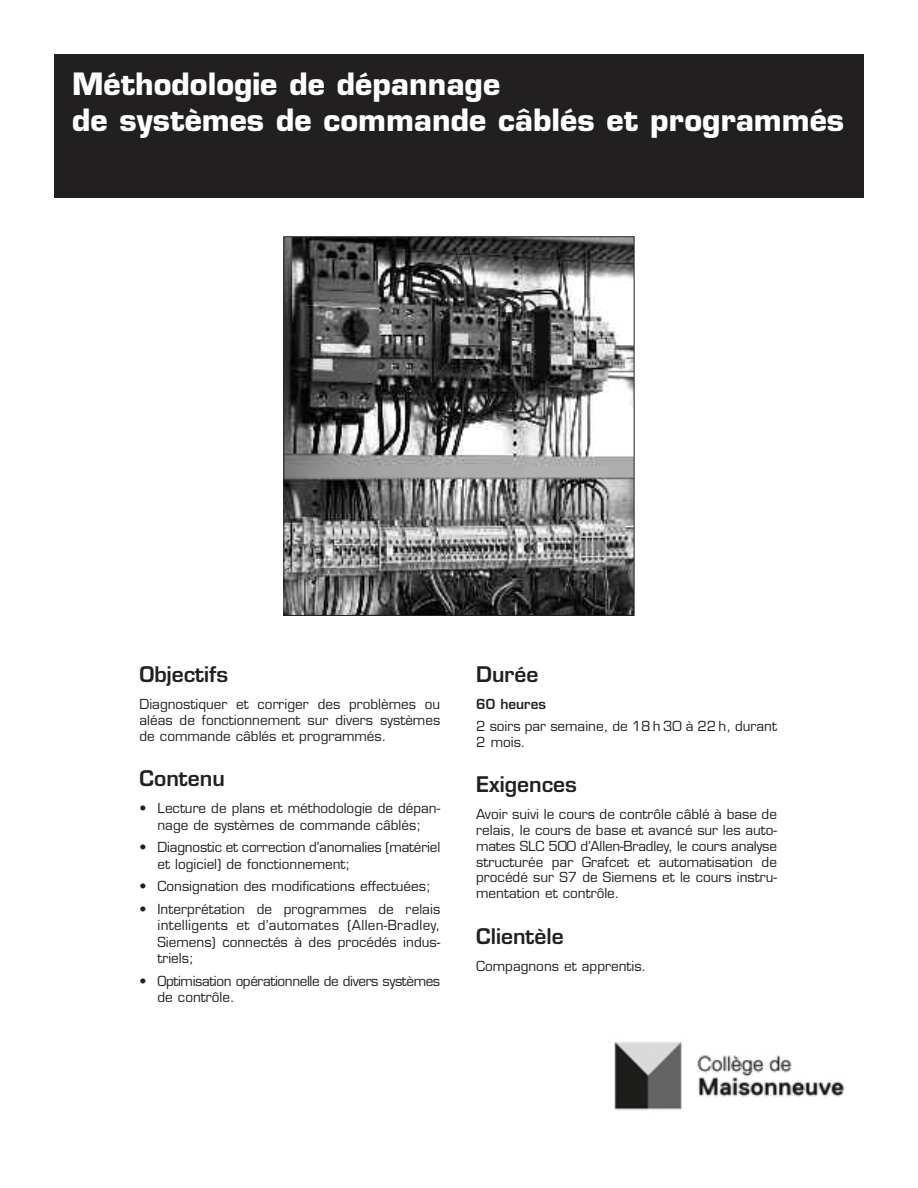
<style>
.page{position:relative;width:918px;height:1188px;background:#fff}
.page>*{position:absolute;margin:0;border:0;box-sizing:border-box;transform-origin:0 0}
.t1{font:700 30px/36px "Eurostile";color:#fff}
.t2{font:600 21px "Eurostile";color:#211f1f}
.t3{font:13.5px/15.8px "Eurostile";color:#211f1f;text-align:justify}
.t4{font:13.5px/16.5px "Eurostile";letter-spacing:-.03em;color:#211f1f}
.t5{font:600 13.5px "Eurostile";color:#211f1f}
</style>
<div class="page">
<img style="left:286px;top:238px;width:346px;height:376px">
<div style="left:284px;top:236px;width:350px;height:380px;border:1px solid #211f1f"></div>
<div style="left:54px;top:54px;width:810px;height:144px;background:#211f1f"></div>
<img style="left:614px;top:1042px;width:231px;height:68px">
<h1 class="t1" style="left:72px;top:69px;width:774px">Méthodologie de dépannage<br>de systèmes de commande câblés et programmés</h1>
<h2 class="t2" style="left:140px;top:666px;width:90px">Objectifs</h2>
<p class="t3" style="left:140px;top:698px;width:302px">Diagnostiquer et corriger des problèmes ou aléas de fonctionnement sur divers systèmes de commande câblés et programmés.</p>
<h2 class="t2" style="left:140px;top:770px;width:87px">Contenu</h2>
<p class="t3" style="left:140px;top:802px;width:302px;line-height:16.5px;text-align:center">• Lecture de plans et méthodologie de dépan&shy;nage de systèmes de commande câblés;</p>
<p class="t3" style="left:157px;top:841px;width:284px;line-height:16.5px;text-indent:-18px">• Diagnostic et correction d’anomalies (matériel et logiciel) de fonctionnement;</p>
<p class="t3" style="left:140px;top:880px;width:293px">• Consignation des modifications effectuées;</p>
<p class="t3" style="left:157px;top:902px;width:284px;line-height:16.5px;text-indent:-18px">• Interprétation de programmes de relais intelligents et d’automates (Allen-Bradley, Siemens) connectés à des procédés indus&shy;triels;</p>
<p class="t4" style="left:157px;top:974px;width:284px;text-indent:-18px">• Optimisation opérationnelle de divers systèmes de contrôle.</p>
<h2 class="t2" style="left:476px;top:666px;width:64px">Durée</h2>
<p class="t5" style="left:476px;top:699px;width:71px">60 heures</p>
<p class="t3" style="left:476px;top:719px;width:302px">2 soirs par semaine, de 18 h 30 à 22 h, durant<br>2 mois.</p>
<h2 class="t2" style="left:476px;top:776px;width:102px">Exigences</h2>
<p class="t3" style="left:476px;top:808px;width:302px">Avoir suivi le cours de contrôle câblé à base de relais, le cours de base et avancé sur les auto&shy;mates SLC 500 d’Allen-Bradley, le cours analyse structurée par Grafcet et automatisation de procédé sur S7 de Siemens et le cours instru&shy;mentation et contrôle.</p>
<h2 class="t2" style="left:476px;top:928px;width:89px">Clientèle</h2>
<p class="t3" style="left:476px;top:959px;width:172px">Compagnons et apprentis.</p>
</div>
